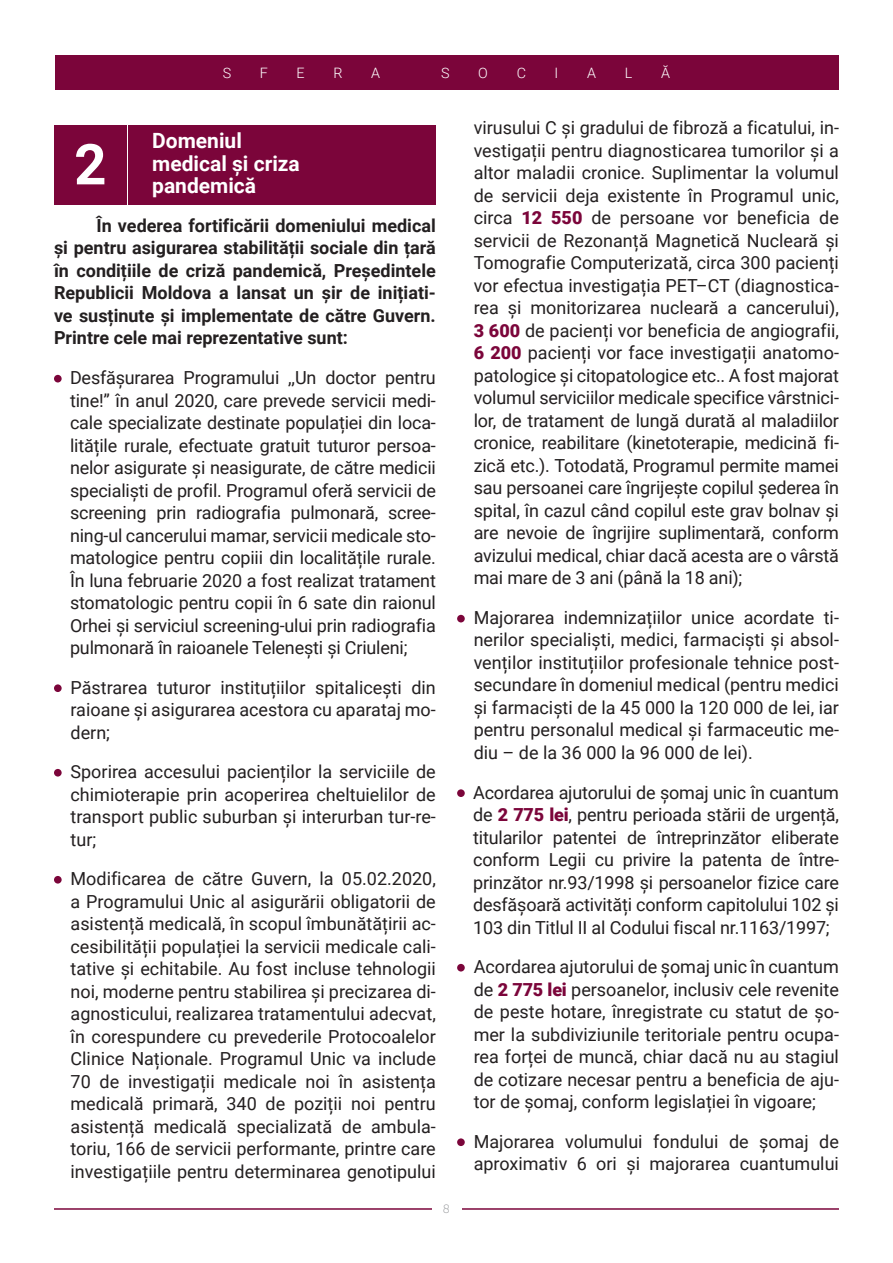
<style>
.page{position:relative;width:893px;height:1263px;background:#fff}
.page>*{position:absolute;margin:0;border:0;box-sizing:border-box;transform-origin:0 0}
.t1{font:700 56.4px "Roboto";color:#fff}
.t2{font:700 21px "Roboto";color:#fff}
.BuletPoint{font:18px/22.5px "Roboto";color:#231f20;text-align:justify}
.Intro{font:700 18px/22.5px "Roboto";color:#231f20;text-align:justify}
.t3{font:300 14.4px "Roboto";color:#fff}
.t4{font:12px "Museo Sans Cyrl 100";color:#939598}
.s1{font-weight:900;color:#7b053a}
</style>
<div class="page">
<hr style="left:54px;top:1208px;width:785px;height:2px;background:#7b053a">
<div style="left:432px;top:1204px;width:29px;height:13px;background:#fff"></div>
<div style="left:55px;top:55px;width:783px;height:34px;background:#7b053a"></div>
<div style="left:54px;top:125px;width:73px;height:79px;background:#7b053a"></div>
<div style="left:129px;top:125px;width:307px;height:79px;background:#7b053a"></div>
<div style="left:54px;top:375px;width:8px;height:7px;background:#7b053a;border-radius:50%"></div>
<div style="left:54px;top:684px;width:8px;height:8px;background:#7b053a;border-radius:50%"></div>
<div style="left:54px;top:769px;width:8px;height:7px;background:#7b053a;border-radius:50%"></div>
<div style="left:54px;top:876px;width:8px;height:7px;background:#7b053a;border-radius:50%"></div>
<div style="left:457px;top:615px;width:8px;height:7px;background:#7b053a;border-radius:50%"></div>
<div style="left:457px;top:789px;width:8px;height:8px;background:#7b053a;border-radius:50%"></div>
<div style="left:457px;top:964px;width:8px;height:7px;background:#7b053a;border-radius:50%"></div>
<div style="left:457px;top:1138px;width:8px;height:8px;background:#7b053a;border-radius:50%"></div>
<p class="t3" style="left:223px;top:62px;width:10px">S</p>
<p class="t3" style="left:260px;top:62px;width:10px">F</p>
<p class="t3" style="left:297px;top:62px;width:10px">E</p>
<p class="t3" style="left:333px;top:62px;width:11px">R</p>
<p class="t3" style="left:371px;top:62px;width:10px">A</p>
<p class="t3" style="left:441px;top:62px;width:10px">S</p>
<p class="t3" style="left:478px;top:62px;width:11px">O</p>
<p class="t3" style="left:517px;top:62px;width:11px">C</p>
<p class="t3" style="left:555px;top:62px;width:5px">I</p>
<p class="t3" style="left:587px;top:62px;width:10px">A</p>
<p class="t3" style="left:625px;top:62px;width:9px">L</p>
<p class="t3" style="left:661px;top:62px;width:10px">Ă</p>
<p class="t2" style="left:152px;top:126px;width:91px">Domeniul</p>
<p class="t2" style="left:152px;top:148px;width:149px">medical și criza</p>
<p class="t1" style="left:74px;top:125px;width:34px">2</p>
<p class="t2" style="left:152px;top:171px;width:105px">pandemică</p>
<p class="Intro" style="left:54px;top:214px;width:383px;text-indent:43px">În vederea fortificării domeniului medical și pentru asigurarea stabilității sociale din țară în condițiile de criză pandemică, Președintele Republicii Moldova a lansat un șir de inițiati&shy;ve susținute și implementate de către Guvern.<br>Printre cele mai reprezentative sunt:</p>
<p class="BuletPoint" style="left:70px;top:366px;width:367px">Desfășurarea Programului ,,Un doctor pentru tine!” în anul 2020, care prevede servicii medi&shy;cale specializate destinate populației din loca&shy;litățile rurale, efectuate gratuit tuturor persoa&shy;nelor asigurate și neasigurate, de către medicii specialiști de profil. Programul oferă servicii de screening prin radiografia pulmonară, scree&shy;ning-ul cancerului mamar, servicii medicale sto&shy;matologice pentru copiii din localitățile rurale.<br>În luna februarie 2020 a fost realizat tratament stomatologic pentru copii în 6 sate din raionul Orhei și serviciul screening-ului prin radiografia pulmonară în raioanele Telenești și Criuleni;</p>
<p class="BuletPoint" style="left:71px;top:675px;width:367px">Păstrarea tuturor instituțiilor spitalicești din raioane și asigurarea acestora cu aparataj mo&shy;dern;</p>
<p class="BuletPoint" style="left:71px;top:760px;width:367px">Sporirea accesului pacienților la serviciile de chimioterapie prin acoperirea cheltuielilor de transport public suburban și interurban tur-re&shy;tur;</p>
<p class="BuletPoint" style="left:71px;top:867px;width:367px">Modificarea de către Guvern, la 05.02.2020, a Programului Unic al asigurării obligatorii de asistență medicală, în scopul îmbunătățirii ac&shy;cesibilității populației la servicii medicale cali&shy;tative și echitabile. Au fost incluse tehnologii noi, moderne pentru stabilirea și precizarea di&shy;agnosticului, realizarea tratamentului adecvat, în corespundere cu prevederile Protocoalelor Clinice Naționale. Programul Unic va include 70 de investigații medicale noi în asistența medicală primară, 340 de poziții noi pentru asistență medicală specializată de ambula&shy;toriu, 166 de servicii performante, printre care investigațiile pentru determinarea genotipului</p>
<p class="t4" style="left:443px;top:1202px;width:9px">8</p>
<p class="BuletPoint" style="left:474px;top:116px;width:367px">virusului C și gradului de fibroză a ficatului, in&shy;vestigații pentru diagnosticarea tumorilor și a altor maladii cronice. Suplimentar la volumul de servicii deja existente în Programul unic, circa <span class="s1">12 550</span> de persoane vor beneficia de servicii de Rezonanță Magnetică Nucleară și Tomografie Computerizată, circa 300 pacienți vor efectua investigația PET–CT (diagnostica&shy;rea și monitorizarea nucleară a cancerului), <span class="s1">3 600</span> de pacienți vor beneficia de angiografii, <span class="s1">6 200</span> pacienți vor face investigații anatomo&shy;patologice și citopatologice etc.. A fost majorat volumul serviciilor medicale specifice vârstnici&shy;lor, de tratament de lungă durată al maladiilor cronice, reabilitare (kinetoterapie, medicină fi&shy;zică etc.). Totodată, Programul permite mamei sau persoanei care îngrijește copilul șederea în spital, în cazul când copilul este grav bolnav și are nevoie de îngrijire suplimentară, conform avizului medical, chiar dacă acesta are o vârstă mai mare de 3 ani (până la 18 ani);</p>
<p class="BuletPoint" style="left:474px;top:606px;width:367px">Majorarea indemnizațiilor unice acordate ti&shy;nerilor specialiști, medici, farmaciști și absol&shy;venților instituțiilor profesionale tehnice post&shy;secundare în domeniul medical (pentru medici și farmaciști de la 45 000 la 120 000 de lei, iar pentru personalul medical și farmaceutic me&shy;diu – de la 36 000 la 96 000 de lei).</p>
<p class="BuletPoint" style="left:473px;top:780px;width:367px">Acordarea ajutorului de șomaj unic în cuantum de <span class="s1">2 775 lei</span>, pentru perioada stării de urgență, titularilor patentei de întreprinzător eliberate conform Legii cu privire la patenta de între&shy;prinzător nr.93/1998 și persoanelor fizice care desfășoară activități conform capitolului 102 și 103 din Titlul II al Codului fiscal nr.1163/1997;</p>
<p class="BuletPoint" style="left:474px;top:955px;width:367px">Acordarea ajutorului de șomaj unic în cuantum de <span class="s1">2 775 lei</span> persoanelor, inclusiv cele revenite de peste hotare, înregistrate cu statut de șo&shy;mer la subdiviziunile teritoriale pentru ocupa&shy;rea forței de muncă, chiar dacă nu au stagiul de cotizare necesar pentru a beneficia de aju&shy;tor de șomaj, conform legislației în vigoare;</p>
<p class="BuletPoint" style="left:474px;top:1129px;width:367px">Majorarea volumului fondului de șomaj de aproximativ 6 ori și majorarea cuantumului</p>
</div>
